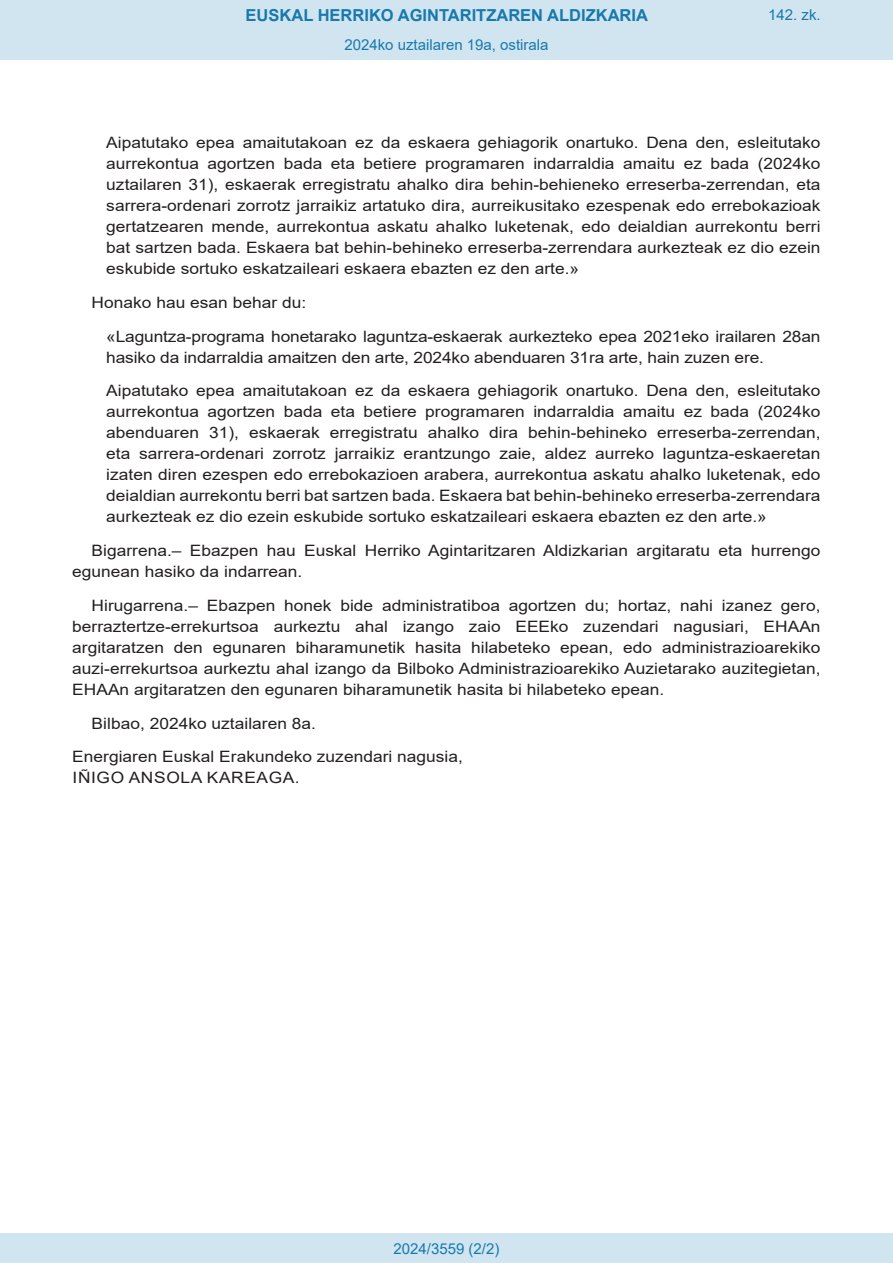
<style>
.page{position:relative;width:893px;height:1263px;background:#fff}
.page>*{position:absolute;margin:0;border:0;box-sizing:border-box;transform-origin:0 0}
.t1{font:700 16.5px "Arial";color:#1879ad}
.BOPVDetalle1{font:15.6px/21px "Arial";letter-spacing:-.01em;color:#231f20;text-align:justify;scale:1.11 1}
.BOPVDetalle{font:15.6px/21px "Arial";color:#231f20;scale:1.11 1}
.BOPVFirmaPuesto{font:15.6px "Arial";color:#231f20;scale:1.11 1}
.BOPVFirmaLugFec{font:15.6px "Arial";color:#231f20;scale:1.11 1}
.BOPVFirmaNombre{font:15.6px "Arial";letter-spacing:.035em;color:#231f20;scale:1.11 1}
.Paginacion_Centro{font:15px "Arial";color:#1879ad}
</style>
<div class="page">
<div style="left:0;top:0;width:893px;height:60px;background:#d0e5f0"></div>
<div style="left:0;top:1233px;width:893px;height:30px;background:#d0e5f0"></div>
<p class="t1" style="left:246px;top:3px;width:404px">EUSKAL HERRIKO AGINTARITZAREN ALDIZKARIA</p>
<p class="Paginacion_Centro" style="left:344px;top:35px;width:206px">2024ko uztailaren 19a, ostirala</p>
<p class="Paginacion_Centro" style="left:768px;top:5px;width:54px">142. zk.</p>
<p class="BOPVDetalle1" style="left:106px;top:132px;width:645px">Aipatutako epea amaitutakoan ez da eskaera gehiagorik onartuko. Dena den, esleitutako aurrekontua agortzen bada eta betiere programaren indarraldia amaitu ez bada (2024ko uztailaren 31), eskaerak erregistratu ahalko dira behin-behieneko erreserba-zerrendan, eta sarrera-ordenari zorrotz jarraikiz artatuko dira, aurreikusitako ezespenak edo errebokazioak gertatzearen mende, aurrekontua askatu ahalko luketenak, edo deialdian aurrekontu berri bat sartzen bada. Eskaera bat behin-behineko erreserba-zerrendara aurkezteak ez dio ezein eskubide sortuko eskatzaileari eskaera ebazten ez den arte.»</p>
<p class="BOPVDetalle" style="left:92px;top:292px;width:195px">Honako hau esan behar du:</p>
<p class="BOPVDetalle1" style="left:106px;top:326px;width:645px">«Laguntza-programa honetarako laguntza-eskaerak aurkezteko epea 2021eko irailaren 28an hasiko da indarraldia amaitzen den arte, 2024ko abenduaren 31ra arte, hain zuzen ere.</p>
<p class="BOPVDetalle1" style="left:106px;top:380px;width:645px">Aipatutako epea amaitutakoan ez da eskaera gehiagorik onartuko. Dena den, esleitutako aurrekontua agortzen bada eta betiere programaren indarraldia amaitu ez bada (2024ko abenduaren 31), eskaerak erregistratu ahalko dira behin-behineko erreserba-zerrendan, eta sarrera-ordenari zorrotz jarraikiz erantzungo zaie, aldez aurreko laguntza-eskaeretan izaten diren ezespen edo errebokazioen arabera, aurrekontua askatu ahalko luketenak, edo deialdian aurrekontu berri bat sartzen bada. Eskaera bat behin-behineko erreserba-zerrendara aurkezteak ez dio ezein eskubide sortuko eskatzaileari eskaera ebazten ez den arte.»</p>
<p class="BOPVDetalle" style="left:72px;top:540px;width:676px;text-indent:19px">Bigarrena.– Ebazpen hau Euskal Herriko Agintaritzaren Aldizkarian argitaratu eta hurrengo egunean hasiko da indarrean.</p>
<p class="BOPVDetalle" style="left:72px;top:595px;width:676px;text-align:justify;text-indent:19px">Hirugarrena.– Ebazpen honek bide administratiboa agortzen du; hortaz, nahi izanez gero, berraztertze-errekurtsoa aurkeztu ahal izango zaio EEEko zuzendari nagusiari, EHAAn argitaratzen den egunaren biharamunetik hasita hilabeteko epean, edo administrazioarekiko auzi-errekurtsoa aurkeztu ahal izango da Bilboko Administrazioarekiko Auzietarako auzitegietan, EHAAn argitaratzen den egunaren biharamunetik hasita bi hilabeteko epean.</p>
<p class="BOPVFirmaLugFec" style="left:92px;top:712px;width:204px">Bilbao, 2024ko uztailaren 8a.</p>
<p class="BOPVFirmaPuesto" style="left:72px;top:746px;width:353px">Energiaren Euskal Erakundeko zuzendari nagusia,</p>
<p class="BOPVFirmaNombre" style="left:73px;top:767px;width:206px">IÑIGO ANSOLA KAREAGA.</p>
<p class="Paginacion_Centro" style="left:393px;top:1238px;width:107px">2024/3559 (2/2)</p>
</div>
